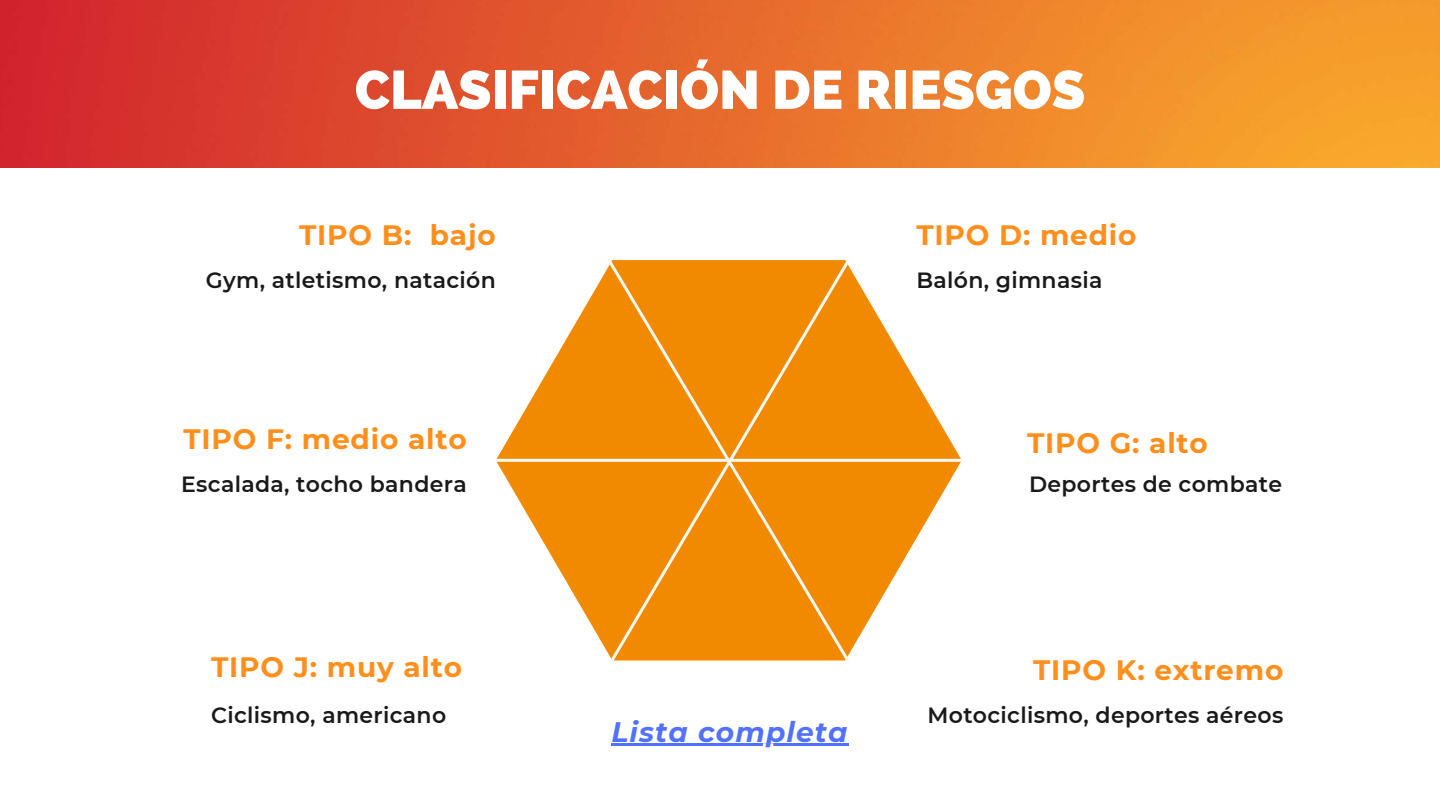
<style>
.page{position:relative;width:1440px;height:810px;background:#fff}
.page>*{position:absolute;margin:0;border:0;box-sizing:border-box;transform-origin:0 0}
.t1{font:800 54px "Raleway";color:#fff}
.t2{font:italic 700 28.1px "Montserrat";letter-spacing:.04em;color:#5271ff}
.t3{font:700 28px "Montserrat";letter-spacing:.03em;color:#ff8f1c}
.t4{font:600 22px "Montserrat";letter-spacing:.015em;color:#191919}
</style>
<div class="page">
<svg style="left:720px;top:167px;width:49px;height:1px"></svg>
<img style="left:0;top:0;width:1440px;height:167px">
<svg style="left:496px;top:272px;width:465px;height:377px"></svg>
<hr style="left:612px;top:744px;width:237px;height:2px;background:#5271ff">
<hr style="left:496px;top:459px;width:466px;height:3px;background:#f7f9f7">
<div style="left:608px;top:260px;width:244px;height:401px;background:#f18a01"></div>
<h1 class="t1" style="left:355px;top:58px;width:732px">CLASIFICACIÓN DE RIESGOS</h1>
<p class="t3" style="left:299px;top:218px;width:198px">TIPO B: bajo</p>
<p class="t4" style="left:206px;top:266px;width:291px">Gym, atletismo, natación</p>
<p class="t3" style="left:183px;top:422px;width:285px">TIPO F: medio alto</p>
<p class="t4" style="left:181px;top:470px;width:287px">Escalada, tocho bandera</p>
<p class="t3" style="left:211px;top:650px;width:253px">TIPO J: muy alto</p>
<p class="t4" style="left:211px;top:702px;width:237px">Ciclismo, americano</p>
<p class="t2" style="left:612px;top:715px;width:238px">Lista completa</p>
<p class="t3" style="left:916px;top:218px;width:222px">TIPO D: medio</p>
<p class="t4" style="left:916px;top:266px;width:188px">Balón, gimnasia</p>
<p class="t3" style="left:1027px;top:426px;width:182px">TIPO G: alto</p>
<p class="t4" style="left:1029px;top:470px;width:255px">Deportes de combate</p>
<p class="t3" style="left:1033px;top:653px;width:252px">TIPO K: extremo</p>
<p class="t4" style="left:927px;top:702px;width:357px">Motociclismo, deportes aéreos</p>
</div>
